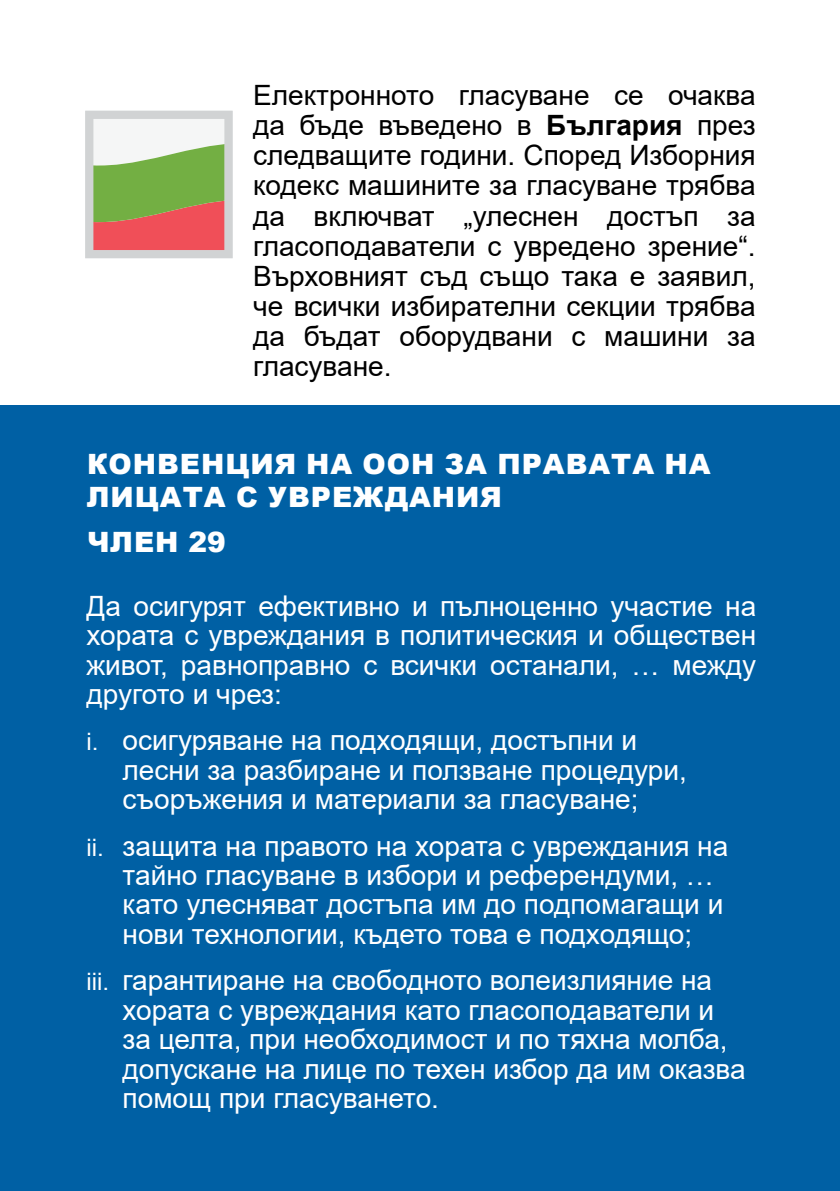
<style>
.page{position:relative;width:840px;height:1191px;background:#fff}
.page>*{position:absolute;margin:0;border:0;box-sizing:border-box;transform-origin:0 0}
.Paragraph_Style_1{font:28px/29.4px "Arial";color:#fff}
.Paragraph_Style_1-2{font:28px/30px "Arial";color:#000;text-align:justify}
.Heading4{font:900 28px/33.6px "Arial";letter-spacing:.035em;color:#fff}
.s1{font-weight:700}
.s2{font-size:24px}
</style>
<div class="page">
<svg style="left:85px;top:111px;width:147px;height:147px"></svg>
<div style="left:0;top:405px;width:839px;height:786px;background:#0060a4"></div>
<p class="Paragraph_Style_1-2" style="left:253px;top:80px;width:504px">Електронното гласуване се очаква да бъде въведено в <span class="s1">България</span> през следващите години. Според Изборния кодекс машините за гласуване трябва да включват „улеснен достъп за гласоподаватели с увредено зрение“.<br>Върховният съд също така е заявил, че всички избирателни секции трябва да бъдат оборудвани с машини за гласуване.</p>
<h4 class="Heading4" style="left:87px;top:446px;width:625px">КОНВЕНЦИЯ НА ООН ЗА ПРАВАТА НА<br>ЛИЦАТА С УВРЕЖДАНИЯ</h4>
<h4 class="Heading4" style="left:87px;top:524px;width:140px">ЧЛЕН 29</h4>
<p class="Paragraph_Style_1" style="left:86px;top:591px;width:670px;text-align:justify">Да осигурят ефективно и пълноценно участие на хората с увреждания в политическия и обществен живот, равноправно с всички останали, … между другото и чрез:</p>
<p class="Paragraph_Style_1" style="left:122px;top:725px;width:565px;text-indent:-36px"><span class="s2">i.</span> осигуряване на подходящи, достъпни и лесни за разбиране и ползване процедури, съоръжения и материали за гласуване;</p>
<p class="Paragraph_Style_1" style="left:122px;top:831px;width:607px;text-indent:-36px"><span class="s2">ii.</span> защита на правото на хората с увреждания на тайно гласуване в избори и референдуми, … като улесняват достъпа им до подпомагащи и нови технологии, където това е подходящо;</p>
<p class="Paragraph_Style_1" style="left:122px;top:965px;width:624px;text-indent:-36px"><span class="s2">iii.</span> гарантиране на свободното волеизлияние на хората с увреждания като гласоподаватели и за целта, при необходимост и по тяхна молба, допускане на лице по техен избор да им оказва помощ при гласуването.</p>
</div>
